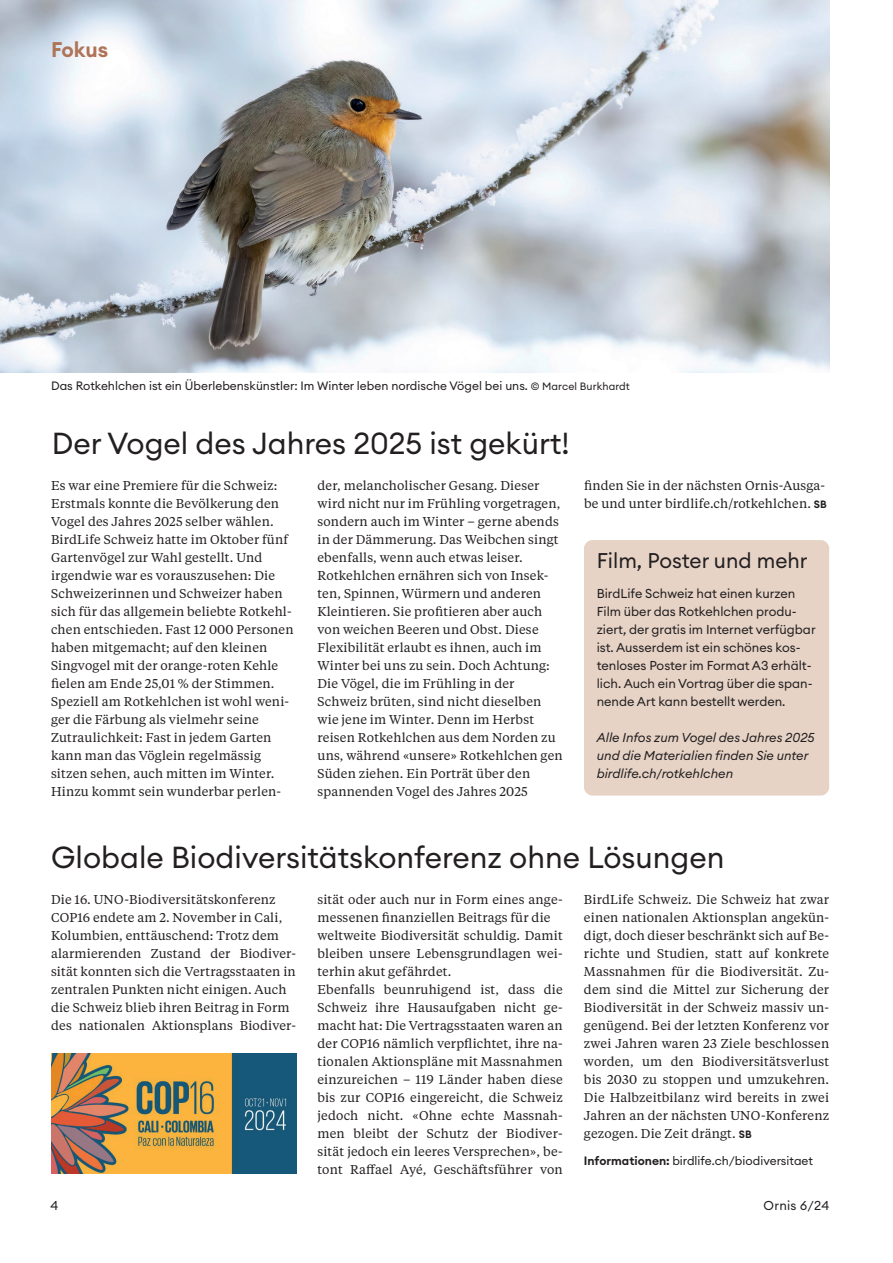
<style>
.page{position:relative;width:893px;height:1263px;background:#fff}
.page>*{position:absolute;margin:0;border:0;box-sizing:border-box;transform-origin:0 0}
.t1{font:30px "Euclid Circular A";color:#231f20}
.t2{font:21px "Euclid Circular A";color:#231f20}
.t3{font:600 21px "Euclid Circular A";color:#af7458}
.t4{font:12.75px/18px "Tiempos Text";letter-spacing:.01em;color:#231f20}
.t5{font:12.75px/18px "Euclid Circular A";color:#231f20}
.t6{font:italic 12.75px/18px "Euclid Circular A";color:#231f20}
.t7{font:12px "Euclid Circular A";color:#231f20}
.s1{font-size:10.5px}
.s2{font-family:"Euclid Circular A";font-weight:600;font-size:10.5px}
.s3{font-weight:600}
</style>
<div class="page">
<div style="left:584px;top:540px;width:245px;height:255px;background:#e6d3c6;border-radius:9px"></div>
<img style="left:0;top:0;width:829px;height:372px">
<img style="left:51px;top:1053px;width:245px;height:120px">
<h2 class="t3" style="left:51px;top:36px;width:59px">Fokus</h2>
<p class="t7" style="left:51px;top:378px;width:580px">Das Rotkehlchen ist ein Überlebenskünstler: Im Winter leben nordische Vögel bei uns. <span class="s1">© Marcel Burkhardt</span></p>
<h1 class="t1" style="left:52px;top:423px;width:519px">Der Vogel des Jahres 2025 ist gekürt!</h1>
<p class="t4" style="left:51px;top:475px;width:244px">Es war eine Premiere für die Schweiz:<br>Erstmals konnte die Bevölkerung den Vogel des Jahres 2025 selber wählen.<br>BirdLife Schweiz hatte im Oktober fünf Gartenvögel zur Wahl gestellt. Und irgendwie war es vorauszusehen: Die Schweizerinnen und Schweizer haben sich für das allgemein beliebte Rotkehl&shy;chen entschieden. Fast 12 000 Personen haben mitgemacht; auf den kleinen Singvogel mit der orange-roten Kehle fielen am Ende 25,01 % der Stimmen.<br>Speziell am Rotkehlchen ist wohl weni&shy;ger die Färbung als vielmehr seine Zutraulichkeit: Fast in jedem Garten kann man das Vöglein regelmässig sitzen sehen, auch mitten im Winter.<br>Hinzu kommt sein wunderbar perlen-</p>
<p class="t4" style="left:317px;top:475px;width:247px">der, melancholischer Gesang. Dieser wird nicht nur im Frühling vorgetragen, sondern auch im Winter – gerne abends in der Dämmerung. Das Weibchen singt ebenfalls, wenn auch etwas leiser.<br>Rotkehlchen ernähren sich von Insek&shy;ten, Spinnen, Würmern und anderen Kleintieren. Sie profitieren aber auch von weichen Beeren und Obst. Diese Flexibilität erlaubt es ihnen, auch im Winter bei uns zu sein. Doch Achtung:<br>Die Vögel, die im Frühling in der Schweiz brüten, sind nicht dieselben wie jene im Winter. Denn im Herbst reisen Rotkehlchen aus dem Norden zu uns, während «unsere» Rotkehlchen gen Süden ziehen. Ein Porträt über den spannenden Vogel des Jahres 2025</p>
<p class="t4" style="left:584px;top:475px;width:244px">finden Sie in der nächsten Ornis-Ausga&shy;be und unter birdlife.ch/rotkehlchen. <span class="s2">SB</span></p>
<h2 class="t2" style="left:597px;top:547px;width:212px">Film, Poster und mehr</h2>
<p class="t5" style="left:597px;top:584px;width:220px">BirdLife Schweiz hat einen kurzen Film über das Rotkehlchen produ&shy;ziert, der gratis im Internet verfügbar ist. Ausserdem ist ein schönes kos&shy;tenloses Poster im Format A3 erhält&shy;lich. Auch ein Vortrag über die span&shy;nende Art kann bestellt werden.</p>
<p class="t6" style="left:597px;top:728px;width:219px">Alle Infos zum Vogel des Jahres 2025 und die Materialien finden Sie unter birdlife.ch/rotkehlchen</p>
<h1 class="t1" style="left:51px;top:837px;width:675px">Globale Biodiversitätskonferenz ohne Lösungen</h1>
<p class="t4" style="left:51px;top:889px;width:247px">Die 16. UNO-Biodiversitätskonferenz COP16 endete am 2. November in Cali, Kolumbien, enttäuschend: Trotz dem alarmierenden Zustand der Biodiver&shy;sität konnten sich die Vertragsstaaten in zentralen Punkten nicht einigen. Auch die Schweiz blieb ihren Beitrag in Form des nationalen Aktionsplans Biodiver-</p>
<p class="t4" style="left:317px;top:889px;width:247px">sität oder auch nur in Form eines ange&shy;messenen finanziellen Beitrags für die weltweite Biodiversität schuldig. Damit bleiben unsere Lebensgrundlagen wei&shy;terhin akut gefährdet.<br>Ebenfalls beunruhigend ist, dass die Schweiz ihre Hausaufgaben nicht ge&shy;macht hat: Die Vertragsstaaten waren an der COP16 nämlich verpflichtet, ihre na&shy;tionalen Aktionspläne mit Massnahmen einzureichen – 119 Länder haben diese bis zur COP16 eingereicht, die Schweiz jedoch nicht. «Ohne echte Massnah&shy;men bleibt der Schutz der Biodiver&shy;sität jedoch ein leeres Versprechen», be&shy;tont Raffael Ayé, Geschäftsführer von</p>
<p class="t4" style="left:584px;top:889px;width:247px;text-align:justify">BirdLife Schweiz. Die Schweiz hat zwar einen nationalen Aktionsplan angekün&shy;digt, doch dieser beschränkt sich auf Be&shy;richte und Studien, statt auf konkrete Massnahmen für die Biodiversität. Zu&shy;dem sind die Mittel zur Sicherung der Biodiversität in der Schweiz massiv un&shy;genügend. Bei der letzten Konferenz vor zwei Jahren waren 23 Ziele beschlossen worden, um den Biodiversitätsverlust bis 2030 zu stoppen und umzukehren.<br>Die Halbzeitbilanz wird bereits in zwei Jahren an der nächsten UNO-Konferenz gezogen. Die Zeit drängt. <span class="s2">SB</span></p>
<p class="t7" style="left:584px;top:1152px;width:231px"><span class="s3">Informationen:</span> birdlife.ch/biodiversitaet</p>
<p class="t5" style="left:51px;top:1196px;width:9px">4</p>
<p class="t5" style="left:764px;top:1196px;width:67px">Ornis 6/24</p>
</div>
